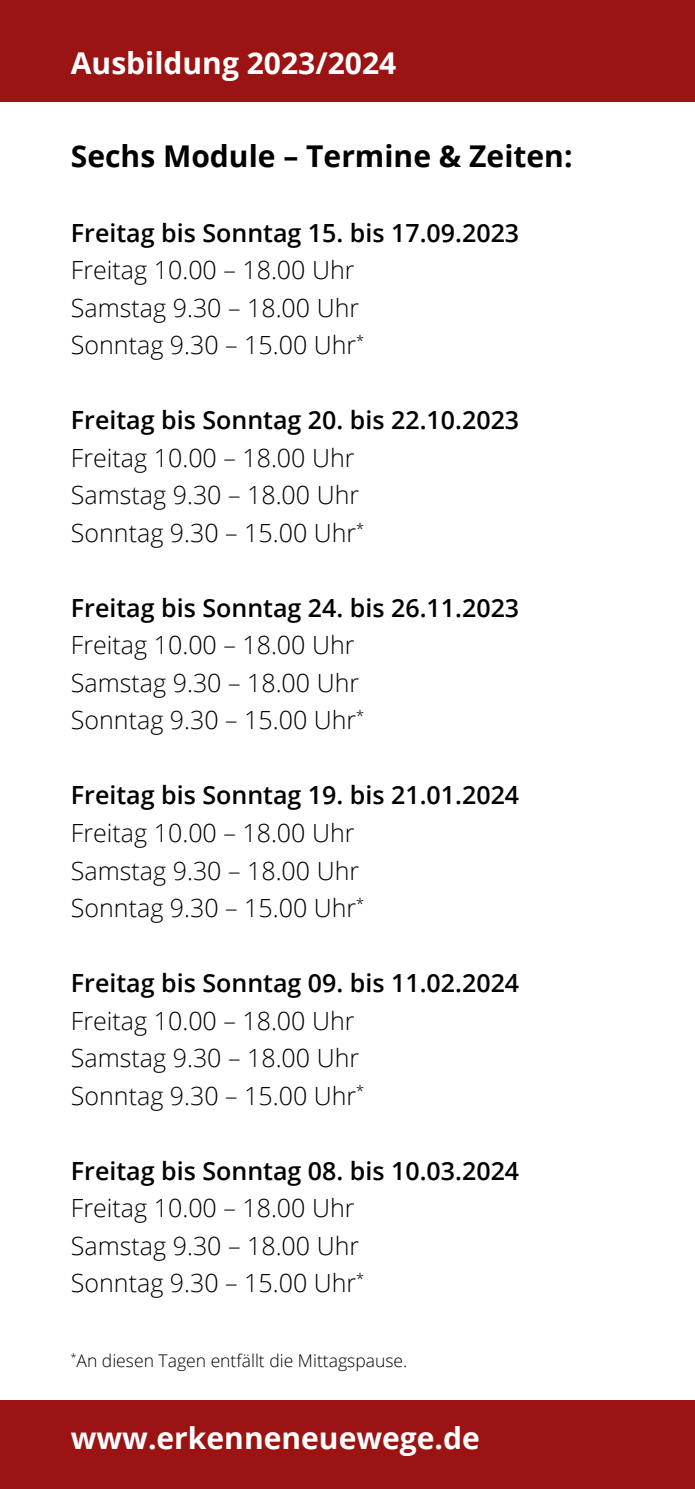
<style>
.page{position:relative;width:695px;height:1489px;background:#fff}
.page>*{position:absolute;margin:0;border:0;box-sizing:border-box;transform-origin:0 0}
.t1{font:700 30px "Open Sans";color:#fff}
.t2{font:700 30px "Open Sans";color:#000}
.t3{font:300 25px/37.5px "Open Sans";color:#000}
.t4{font:600 25px "Open Sans";color:#000}
.t5{font:300 17.5px "Open Sans";color:#000}
</style>
<div class="page">
<div style="left:0;top:1400px;width:694px;height:88px;background:#9b1312"></div>
<div style="left:0;top:0;width:694px;height:101px;background:#9b1312"></div>
<p class="t1" style="left:71px;top:41px;width:327px">Ausbildung 2023/2024</p>
<p class="t2" style="left:71px;top:134px;width:503px">Sechs Module – Termine &amp; Zeiten:</p>
<p class="t4" style="left:71px;top:215px;width:449px">Freitag bis Sonntag 15. bis 17.09.2023</p>
<p class="t3" style="left:71px;top:251px;width:295px">Freitag 10.00 – 18.00 Uhr<br>Samstag 9.30 – 18.00 Uhr<br>Sonntag 9.30 – 15.00 Uhr<sup>*</sup></p>
<p class="t4" style="left:71px;top:403px;width:449px">Freitag bis Sonntag 20. bis 22.10.2023</p>
<p class="t3" style="left:71px;top:438px;width:295px">Freitag 10.00 – 18.00 Uhr<br>Samstag 9.30 – 18.00 Uhr<br>Sonntag 9.30 – 15.00 Uhr<sup>*</sup></p>
<p class="t4" style="left:71px;top:590px;width:449px">Freitag bis Sonntag 24. bis 26.11.2023</p>
<p class="t3" style="left:71px;top:626px;width:295px">Freitag 10.00 – 18.00 Uhr<br>Samstag 9.30 – 18.00 Uhr<br>Sonntag 9.30 – 15.00 Uhr<sup>*</sup></p>
<p class="t4" style="left:71px;top:778px;width:449px">Freitag bis Sonntag 19. bis 21.01.2024</p>
<p class="t3" style="left:71px;top:813px;width:295px">Freitag 10.00 – 18.00 Uhr<br>Samstag 9.30 – 18.00 Uhr<br>Sonntag 9.30 – 15.00 Uhr<sup>*</sup></p>
<p class="t4" style="left:71px;top:965px;width:449px">Freitag bis Sonntag 09. bis 11.02.2024</p>
<p class="t3" style="left:71px;top:1001px;width:295px">Freitag 10.00 – 18.00 Uhr<br>Samstag 9.30 – 18.00 Uhr<br>Sonntag 9.30 – 15.00 Uhr<sup>*</sup></p>
<p class="t4" style="left:71px;top:1153px;width:449px">Freitag bis Sonntag 08. bis 10.03.2024</p>
<p class="t3" style="left:71px;top:1188px;width:295px">Freitag 10.00 – 18.00 Uhr<br>Samstag 9.30 – 18.00 Uhr<br>Sonntag 9.30 – 15.00 Uhr<sup>*</sup></p>
<p class="t5" style="left:71px;top:1348px;width:338px"><sup>*</sup>An diesen Tagen entfällt die Mittagspause.</p>
<p class="t1" style="left:71px;top:1417px;width:410px">www.erkenneneuewege.de</p>
</div>
